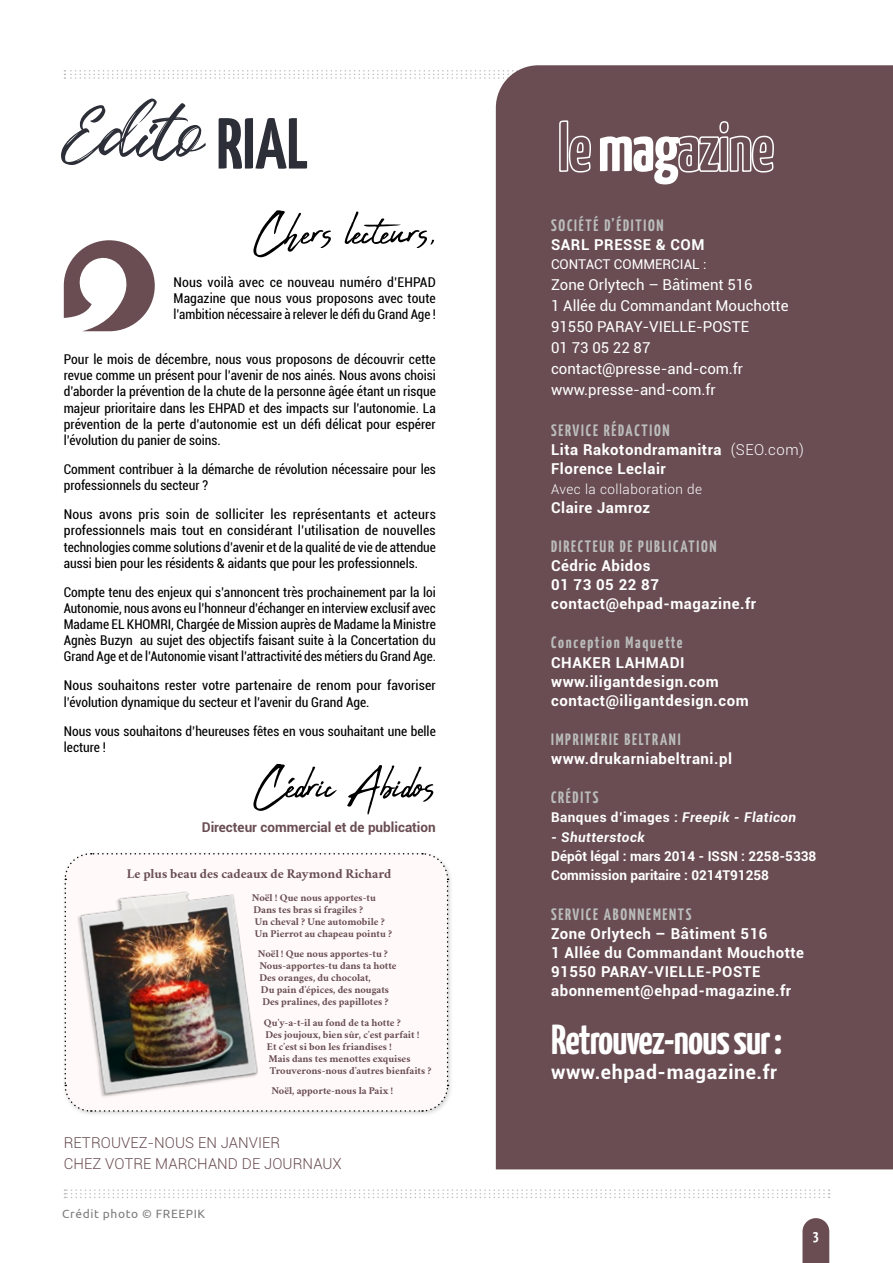
<style>
.page{position:relative;width:893px;height:1263px;background:#fff}
.page>*{position:absolute;margin:0;border:0;box-sizing:border-box;transform-origin:0 0}
.t1{font:127.5px "Badass Moon";color:#2c2e38}
.t2{font:700 72px "Yanone Kaffeesatz";color:#2c2e38}
.t3{font:58.5px "Abuget";color:#000}
.t4{font:700 42px "Yanone Kaffeesatz";letter-spacing:-.025em;color:#fff}
.t5{font:700 19.5px "Roboto";letter-spacing:.03em;color:#fff}
.t6{font:700 16.5px "Yanone Kaffeesatz";letter-spacing:.105em;color:#bbbdbc}
.t7{font:700 15px/19.2px "Roboto";letter-spacing:.035em;color:#fff}
.t8{font:15px/21px "Roboto";color:#fff}
.t9{font:300 15px "Roboto";letter-spacing:.005em;color:#694d52}
.t10{font:700 15px "Yanone Kaffeesatz";color:#fff}
.t11{font:condensed 13.5px/16.2px "Roboto";color:#000;text-align:justify}
.t12{font:700 13.5px/19.2px "Roboto";color:#fff}
.Titre{font:700 13.5px "Crimson";color:#694d52}
.t13{font:700 13.5px "Roboto";color:#694d52}
.t14{font:700 13.5px "Roboto";letter-spacing:.035em;color:#fff}
.t15{font:300 13.5px "Roboto";letter-spacing:.035em;color:#fff}
.t16{font:13.5px "Roboto";color:#fff}
.t17{font:italic 700 13.5px "Roboto";letter-spacing:.035em;color:#fff}
.copyrights{font:12px "Ubuntu";letter-spacing:.05em;color:#7c7b7b}
.Titre-2{font:700 10.5px "Crimson";color:#694d52}
.s1{font-weight:300}
.s2{font-style:italic}
</style>
<div class="page">
<svg style="left:64px;top:240px;width:91px;height:91px"></svg>
<div style="left:62px;top:850px;width:392px;height:267px;background:#000;opacity:.18"></div>
<svg style="left:64px;top:852px;width:385px;height:260px"></svg>
<svg style="left:802px;top:1218px;width:27px;height:45px"></svg>
<svg style="left:64px;top:70px;width:431px;height:9px"></svg>
<svg style="left:64px;top:1189px;width:765px;height:9px"></svg>
<div style="left:496px;top:65px;width:397px;height:1104px;background:#694d52"></div>
<svg style="left:558px;top:120px;width:34px;height:53px;background:#887276"></svg>
<svg style="left:600px;top:120px;width:175px;height:64px"></svg>
<img style="left:79px;top:878px;width:180px;height:224px">
<p class="t1" style="left:65px;top:35px;width:141px">Edito</p>
<p class="t2" style="left:216px;top:99px;width:93px">RIAL</p>
<p class="t3" style="left:254px;top:199px;width:183px">Chers lecteurs,</p>
<p class="t11" style="left:174px;top:273px;width:264px">Nous voilà avec ce nouveau numéro d’EHPAD Magazine que nous vous proposons avec toute l’ambition nécessaire à relever le défi du Grand Age !</p>
<p class="t11" style="left:64px;top:351px;width:374px">Pour le mois de décembre, nous vous proposons de découvrir cette revue comme un présent pour l’avenir de nos ainés. Nous avons choisi d’aborder la prévention de la chute de la personne âgée étant un risque majeur prioritaire dans les EHPAD et des impacts sur l’autonomie. La prévention de la perte d’autonomie est un défi délicat pour espérer l’évolution du panier de soins.</p>
<p class="t11" style="left:64px;top:461px;width:374px">Comment contribuer à la démarche de révolution nécessaire pour les professionnels du secteur ?</p>
<p class="t11" style="left:64px;top:506px;width:374px">Nous avons pris soin de solliciter les représentants et acteurs professionnels mais tout en considérant l’utilisation de nouvelles technologies comme solutions d’avenir et de la qualité de vie de attendue aussi bien pour les résidents &amp; aidants que pour les professionnels.</p>
<p class="t11" style="left:64px;top:583px;width:374px">Compte tenu des enjeux qui s’annoncent très prochainement par la loi Autonomie, nous avons eu l’honneur d’échanger en interview exclusif avec Madame EL KHOMRI, Chargée de Mission auprès de Madame la Ministre Agnès Buzyn au sujet des objectifs faisant suite à la Concertation du Grand Age et de l’Autonomie visant l’attractivité des métiers du Grand Age.</p>
<p class="t11" style="left:64px;top:677px;width:374px">Nous souhaitons rester votre partenaire de renom pour favoriser l’évolution dynamique du secteur et l’avenir du Grand Age.</p>
<p class="t11" style="left:64px;top:722px;width:374px">Nous vous souhaitons d’heureuses fêtes en vous souhaitant une belle lecture !</p>
<p class="t3" style="left:254px;top:752px;width:183px">Cédric Abidos</p>
<p class="t13" style="left:202px;top:818px;width:236px">Directeur commercial et de publication</p>
<p class="Titre" style="left:127px;top:864px;width:266px">Le plus beau des cadeaux de Raymond Richard</p>
<p class="Titre-2" style="left:252px;top:889px;width:125px">Noël ! Que nous apportes-tu</p>
<p class="Titre-2" style="left:253px;top:901px;width:111px">Dans tes bras si fragiles ?</p>
<p class="Titre-2" style="left:255px;top:913px;width:131px">Un cheval ? Une automobile ?</p>
<p class="Titre-2" style="left:255px;top:925px;width:139px">Un Pierrot au chapeau pointu ?</p>
<p class="Titre-2" style="left:258px;top:946px;width:132px">Noël ! Que nous apportes-tu ?</p>
<p class="Titre-2" style="left:259px;top:958px;width:139px">Nous-apportes-tu dans ta hotte</p>
<p class="Titre-2" style="left:259px;top:970px;width:113px">Des oranges, du chocolat,</p>
<p class="Titre-2" style="left:261px;top:982px;width:130px">Du pain d’épices, des nougats</p>
<p class="Titre-2" style="left:262px;top:994px;width:128px">Des pralines, des papillotes ?</p>
<p class="Titre-2" style="left:264px;top:1014px;width:138px">Qu’y-a-t-il au fond de ta hotte ?</p>
<p class="Titre-2" style="left:265px;top:1026px;width:156px">Des joujoux, bien sûr, c’est parfait !</p>
<p class="Titre-2" style="left:267px;top:1038px;width:126px">Et c’est si bon les friandises !</p>
<p class="Titre-2" style="left:268px;top:1050px;width:144px">Mais dans tes menottes exquises</p>
<p class="Titre-2" style="left:270px;top:1062px;width:163px">Trouverons-nous d’autres bienfaits ?</p>
<p class="Titre-2" style="left:271px;top:1083px;width:123px">Noël, apporte-nous la Paix !</p>
<p class="t9" style="left:64px;top:1132px;width:218px">RETROUVEZ-NOUS EN JANVIER</p>
<p class="t9" style="left:64px;top:1154px;width:280px">CHEZ VOTRE MARCHAND DE JOURNAUX</p>
<p class="copyrights" style="left:62px;top:1206px;width:144px">Crédit photo © FREEPIK</p>
<p class="t6" style="left:551px;top:215px;width:114px">SOCIÉTÉ D’ÉDITION</p>
<p class="t7" style="left:551px;top:234px;width:155px">SARL PRESSE &amp; COM</p>
<p class="t16" style="left:551px;top:255px;width:157px">CONTACT COMMERCIAL :</p>
<p class="t8" style="left:551px;top:274px;width:203px">Zone Orlytech – Bâtiment 516</p>
<p class="t8" style="left:551px;top:295px;width:239px">1 Allée du Commandant Mouchotte<br>91550 PARAY-VIELLE-POSTE</p>
<p class="t8" style="left:551px;top:337px;width:101px">01 73 05 22 87</p>
<p class="t8" style="left:551px;top:358px;width:194px">contact@presse-and-com.fr</p>
<p class="t8" style="left:551px;top:379px;width:166px">www.presse-and-com.fr</p>
<p class="t6" style="left:551px;top:420px;width:120px">SERVICE RÉDACTION</p>
<p class="t7" style="left:551px;top:440px;width:254px">Lita Rakotondramanitra <span class="s1">(SEO.com)</span></p>
<p class="t7" style="left:551px;top:459px;width:116px">Florence Leclair</p>
<p class="t15" style="left:551px;top:479px;width:153px">Avec la collaboration de</p>
<p class="t7" style="left:551px;top:497px;width:101px">Claire Jamroz</p>
<p class="t6" style="left:551px;top:536px;width:167px">DIRECTEUR DE PUBLICATION</p>
<p class="t7" style="left:551px;top:555px;width:101px">Cédric Abidos</p>
<p class="t7" style="left:551px;top:575px;width:109px">01 73 05 22 87</p>
<p class="t7" style="left:551px;top:594px;width:207px">contact@ehpad-magazine.fr</p>
<p class="t6" style="left:551px;top:632px;width:133px">Conception Maquette</p>
<p class="t7" style="left:551px;top:652px;width:135px">CHAKER LAHMADI</p>
<p class="t7" style="left:551px;top:671px;width:169px">www.iligantdesign.com</p>
<p class="t7" style="left:551px;top:690px;width:199px">contact@iligantdesign.com</p>
<p class="t6" style="left:551px;top:729px;width:131px">IMPRIMERIE BELTRANI</p>
<p class="t7" style="left:551px;top:749px;width:182px">www.drukarniabeltrani.pl</p>
<p class="t6" style="left:551px;top:787px;width:49px">CRÉDITS</p>
<p class="t14" style="left:551px;top:808px;width:247px">Banques d’images : <span class="s2">Freepik - Flaticon</span></p>
<p class="t17" style="left:551px;top:827px;width:95px">- Shutterstock</p>
<p class="t12" style="left:551px;top:846px;width:267px">Dépôt légal : mars 2014 - ISSN : 2258-5338<br>Commission paritaire : 0214T91258</p>
<p class="t6" style="left:551px;top:904px;width:142px">SERVICE ABONNEMENTS</p>
<p class="t7" style="left:551px;top:923px;width:218px">Zone Orlytech – Bâtiment 516</p>
<p class="t7" style="left:551px;top:942px;width:255px">1 Allée du Commandant Mouchotte<br>91550 PARAY-VIELLE-POSTE abonnement@ehpad-magazine.fr</p>
<p class="t4" style="left:551px;top:1013px;width:233px">Retrouvez-nous sur :</p>
<p class="t5" style="left:551px;top:1058px;width:227px">www.ehpad-magazine.fr</p>
<p class="t10" style="left:813px;top:1226px;width:8px">3</p>
</div>
